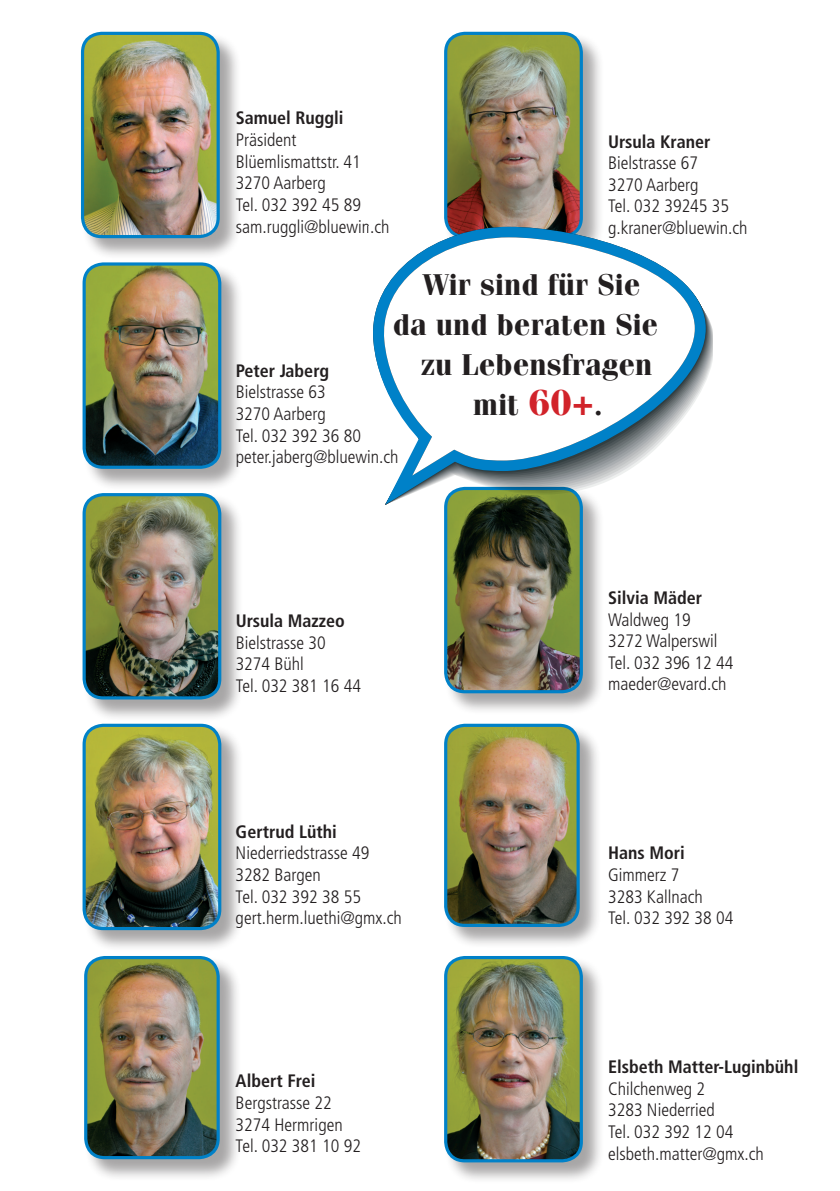
<style>
.page{position:relative;width:840px;height:1191px;background:#fff}
.page>*{position:absolute;margin:0;border:0;box-sizing:border-box;transform-origin:0 0}
.t1{font:700 30px "Fenice";color:#231f20}
.t2{font:300 condensed 18px/21.6px "Frutiger";color:#231f20}
.t3{font:700 condensed 18px "Frutiger";color:#231f20}
.s1{font-size:36px;color:#d1232a}
</style>
<div class="page">
<div style="left:84px;top:956px;width:158px;height:225px;background:#231f20;opacity:.4"></div>
<img style="left:86px;top:957px;width:132px;height:200px">
<div style="left:84px;top:956px;width:136px;height:203px;border:3px solid #0081c8;border-radius:19px"></div>
<div style="left:83px;top:263px;width:160px;height:228px;background:#231f20;opacity:.4"></div>
<img style="left:84px;top:264px;width:136px;height:203px">
<div style="left:82px;top:262px;width:139px;height:207px;border:3px solid #0081c8;border-radius:19px"></div>
<div style="left:444px;top:32px;width:161px;height:228px;background:#231f20;opacity:.4"></div>
<img style="left:445px;top:33px;width:136px;height:194px">
<div style="left:444px;top:32px;width:138px;height:206px;border:3px solid #0081c8;border-radius:19px"></div>
<div style="left:83px;top:493px;width:160px;height:228px;background:#231f20;opacity:.4"></div>
<img style="left:84px;top:494px;width:136px;height:204px">
<div style="left:82px;top:493px;width:139px;height:206px;border:3px solid #0081c8;border-radius:19px"></div>
<div style="left:83px;top:724px;width:160px;height:228px;background:#231f20;opacity:.4"></div>
<img style="left:84px;top:725px;width:136px;height:203px">
<div style="left:82px;top:723px;width:139px;height:207px;border:3px solid #0081c8;border-radius:19px"></div>
<div style="left:444px;top:724px;width:158px;height:225px;background:#231f20;opacity:.4"></div>
<img style="left:445px;top:725px;width:132px;height:200px">
<div style="left:444px;top:723px;width:135px;height:204px;border:3px solid #0081c8;border-radius:19px"></div>
<div style="left:444px;top:956px;width:161px;height:228px;background:#231f20;opacity:.4"></div>
<img style="left:445px;top:957px;width:136px;height:203px">
<div style="left:444px;top:956px;width:138px;height:206px;border:3px solid #0081c8;border-radius:19px"></div>
<div style="left:81px;top:32px;width:161px;height:228px;background:#231f20;opacity:.4"></div>
<img style="left:82px;top:33px;width:136px;height:204px">
<div style="left:81px;top:32px;width:139px;height:206px;border:3px solid #0081c8;border-radius:19px"></div>
<div style="left:444px;top:487px;width:161px;height:228px;background:#231f20;opacity:.4"></div>
<img style="left:445px;top:505px;width:136px;height:186px">
<div style="left:444px;top:487px;width:138px;height:206px;border:3px solid #0081c8;border-radius:19px"></div>
<svg style="left:373px;top:227px;width:332px;height:278px"></svg>
<svg style="left:382px;top:237px;width:312px;height:238px"></svg>
<p class="t3" style="left:235px;top:108px;width:109px">Samuel Ruggli</p>
<p class="t2" style="left:235px;top:129px;width:155px">Präsident<br>Blüemlismattstr. 41<br>3270 Aarberg<br>Tel. 032 392 45 89 sam.ruggli@bluewin.ch</p>
<p class="t3" style="left:607px;top:131px;width:104px">Ursula Kraner</p>
<p class="t2" style="left:607px;top:152px;width:141px">Bielstrasse 67<br>3270 Aarberg<br>Tel. 032 39245 35 g.kraner@bluewin.ch</p>
<h1 class="t1" style="left:422px;top:266px;width:219px">Wir sind für Sie</h1>
<h1 class="t1" style="left:392px;top:306px;width:267px">da und beraten Sie</h1>
<h1 class="t1" style="left:420px;top:346px;width:233px">zu Lebensfragen</h1>
<h1 class="t1" style="left:472px;top:386px;width:132px">mit <span class="s1">60+</span>.</h1>
<p class="t3" style="left:235px;top:360px;width:95px">Peter Jaberg</p>
<p class="t2" style="left:235px;top:381px;width:164px">Bielstrasse 63<br>3270 Aarberg<br>Tel. 032 392 36 80 peter.jaberg@bluewin.ch</p>
<p class="t3" style="left:235px;top:610px;width:111px">Ursula Mazzeo</p>
<p class="t2" style="left:235px;top:632px;width:127px">Bielstrasse 30<br>3274 Bühl<br>Tel. 032 381 16 44</p>
<p class="t3" style="left:607px;top:587px;width:96px">Silvia Mäder</p>
<p class="t2" style="left:607px;top:609px;width:127px">Waldweg 19<br>3272 Walperswil<br>Tel. 032 396 12 44 maeder@evard.ch</p>
<p class="t3" style="left:235px;top:820px;width:103px">Gertrud Lüthi</p>
<p class="t2" style="left:235px;top:842px;width:168px">Niederriedstrasse 49<br>3282 Bargen<br>Tel. 032 392 38 55 gert.herm.luethi@gmx.ch</p>
<p class="t3" style="left:607px;top:842px;width:78px">Hans Mori</p>
<p class="t2" style="left:607px;top:864px;width:127px">Gimmerz 7<br>3283 Kallnach<br>Tel. 032 392 38 04</p>
<p class="t3" style="left:235px;top:1070px;width:81px">Albert Frei</p>
<p class="t2" style="left:235px;top:1092px;width:127px">Bergstrasse 22<br>3274 Hermrigen<br>Tel. 032 381 10 92</p>
<p class="t3" style="left:607px;top:1056px;width:192px">Elsbeth Matter-Luginbühl</p>
<p class="t2" style="left:607px;top:1078px;width:157px">Chilchenweg 2<br>3283 Niederried<br>Tel. 032 392 12 04 elsbeth.matter@gmx.ch</p>
</div>
